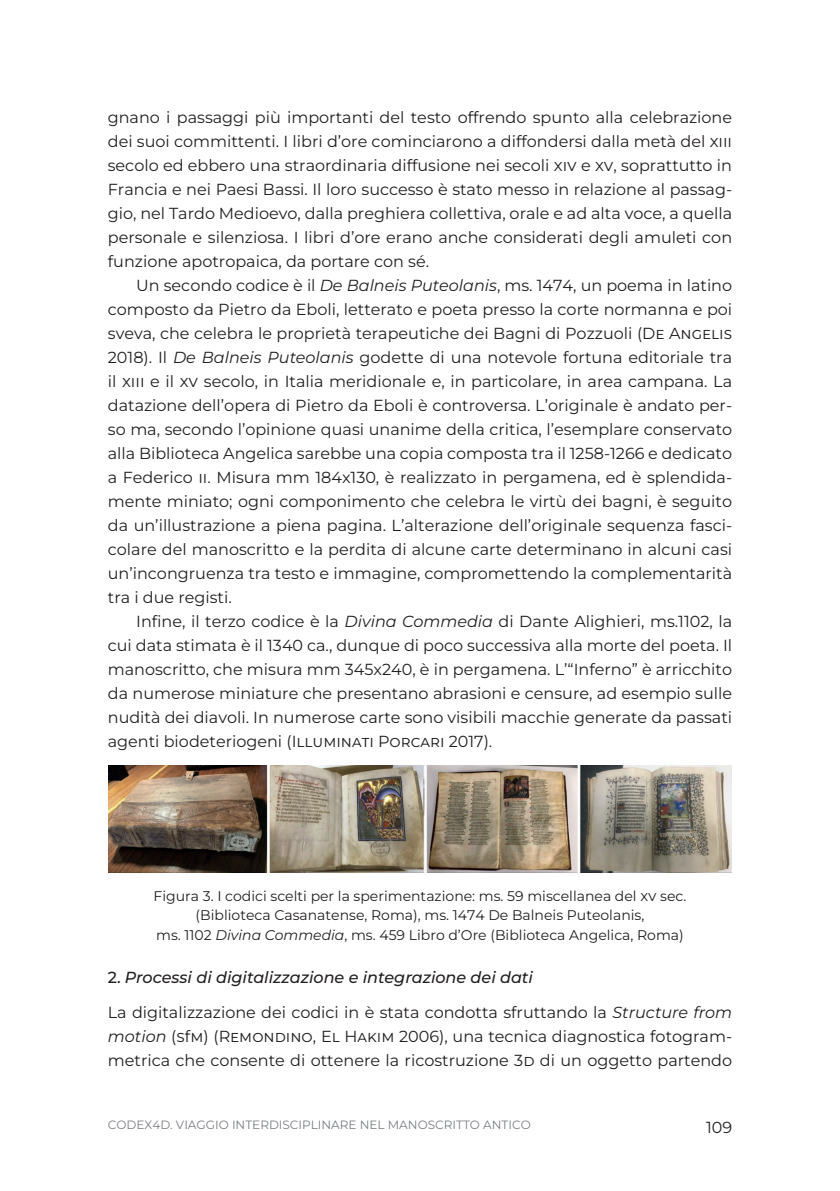
<style>
.page{position:relative;width:840px;height:1191px;background:#fff}
.page>*{position:absolute;margin:0;border:0;box-sizing:border-box;transform-origin:0 0}
.t1{font:100 16px/24px "Montserrat";color:#231f20;text-align:justify}
.t2{font:italic 100 16px "Montserrat";color:#231f20}
.t3{font:100 14px/19.2px "Montserrat";color:#231f20;text-align:center}
.t4{font:100 12px "Montserrat";color:#7b7d84}
.s1{font-style:italic}
.s2{font-style:normal}
</style>
<div class="page">
<img style="left:108px;top:765px;width:623px;height:107px">
<p class="t1" style="left:108px;top:105px;width:625px">gnano i passaggi più importanti del testo offrendo spunto alla celebrazione dei suoi committenti. I libri d’ore cominciarono a diffondersi dalla metà del xiii secolo ed ebbero una straordinaria diffusione nei secoli xiv e xv, soprattutto in Francia e nei Paesi Bassi. Il loro successo è stato messo in relazione al passag&shy;gio, nel Tardo Medioevo, dalla preghiera collettiva, orale e ad alta voce, a quella personale e silenziosa. I libri d’ore erano anche considerati degli amuleti con funzione apotropaica, da portare con sé.</p>
<p class="t1" style="left:108px;top:273px;width:625px;text-indent:28px">Un secondo codice è il <span class="s1">De Balneis Puteolanis</span>, ms. 1474, un poema in latino composto da Pietro da Eboli, letterato e poeta presso la corte normanna e poi sveva, che celebra le proprietà terapeutiche dei Bagni di Pozzuoli (De Angelis 2018). Il <span class="s1">De Balneis Puteolanis</span> godette di una notevole fortuna editoriale tra il xiii e il xv secolo, in Italia meridionale e, in particolare, in area campana. La datazione dell’opera di Pietro da Eboli è controversa. L’originale è andato per&shy;so ma, secondo l’opinione quasi unanime della critica, l’esemplare conservato alla Biblioteca Angelica sarebbe una copia composta tra il 1258-1266 e dedicato a Federico ii. Misura mm 184x130, è realizzato in pergamena, ed è splendida&shy;mente miniato; ogni componimento che celebra le virtù dei bagni, è seguito da un’illustrazione a piena pagina. L’alterazione dell’originale sequenza fasci&shy;colare del manoscritto e la perdita di alcune carte determinano in alcuni casi un’incongruenza tra testo e immagine, compromettendo la complementarità tra i due registi.</p>
<p class="t1" style="left:108px;top:609px;width:625px;text-indent:28px">Infine, il terzo codice è la <span class="s1">Divina Commedia</span> di Dante Alighieri, ms.1102, la cui data stimata è il 1340 ca., dunque di poco successiva alla morte del poeta. Il manoscritto, che misura mm 345x240, è in pergamena. L’“Inferno” è arricchito da numerose miniature che presentano abrasioni e censure, ad esempio sulle nudità dei diavoli. In numerose carte sono visibili macchie generate da passati agenti biodeteriogeni (Illuminati Porcari 2017).</p>
<p class="t3" style="left:153px;top:886px;width:534px">Figura 3. I codici scelti per la sperimentazione: ms. 59 miscellanea del xv sec. (Biblioteca Casanatense, Roma), ms. 1474 De Balneis Puteolanis,<br>ms. 1102 <span class="s1">Divina Commedia</span>, ms. 459 Libro d’Ore (Biblioteca Angelica, Roma)</p>
<p class="t2" style="left:108px;top:967px;width:426px"><span class="s2">2.</span> Processi di digitalizzazione e integrazione dei dati</p>
<p class="t1" style="left:108px;top:1000px;width:625px">La digitalizzazione dei codici in è stata condotta sfruttando la <span class="s1">Structure from motion</span> (sfm) (Remondino, El Hakim 2006), una tecnica diagnostica fotogram&shy;metrica che consente di ottenere la ricostruzione 3d di un oggetto partendo</p>
<p class="t4" style="left:108px;top:1117px;width:424px">CODEX4D. VIAGGIO INTERDISCIPLINARE NEL MANOSCRITTO ANTICO</p>
<p class="t1" style="left:705px;top:1115px;width:28px">109</p>
</div>
